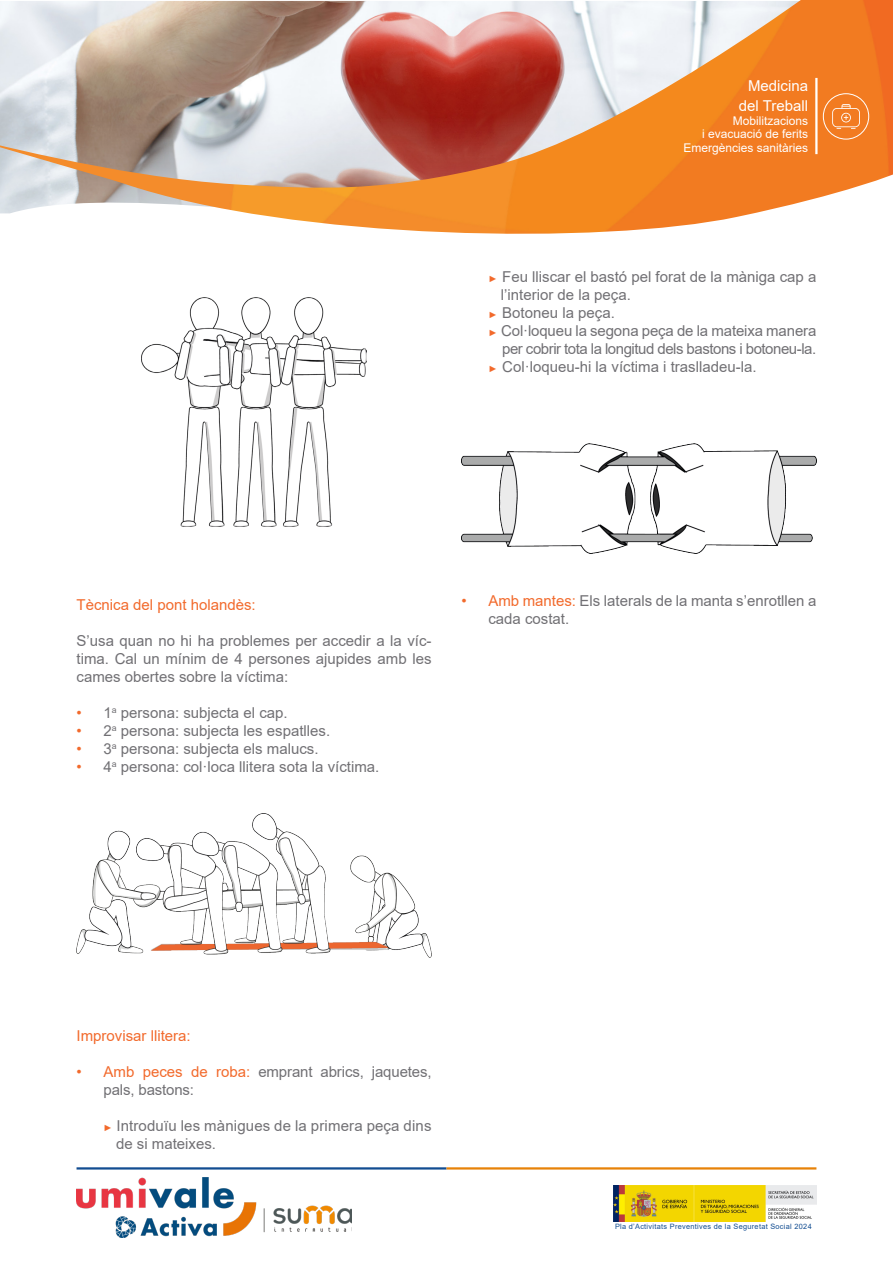
<style>
.page{position:relative;width:893px;height:1263px;background:#fff}
.page>*{position:absolute;margin:0;border:0;box-sizing:border-box;transform-origin:0 0}
.t1{font:15px/18px "Arial";color:#717074}
.t2{font:15px "Arial";letter-spacing:-.03em;color:#717074}
.t3{font:15px "Arial";color:#f26a2c}
.t4{font:15px/19.6px "Arial";color:#fff;text-align:right}
.t5{font:12px/13.6px "Arial";color:#fff;text-align:right}
.t6{font:7.35px "Arial";letter-spacing:.04em;color:#124d91}
.s1{font-size:9px;color:#f26a2c}
.s2{color:#f26a2c}
</style>
<div class="page">
<img style="left:614px;top:1185px;width:202px;height:36px">
<hr style="left:77px;top:1167px;width:369px;height:2px;background:#124d91">
<hr style="left:446px;top:1167px;width:370px;height:2px;background:#e78208">
<img style="left:77px;top:1178px;width:275px;height:59px">
<img style="left:0;top:0;width:893px;height:234px">
<svg style="left:832px;top:104px;width:28px;height:25px"></svg>
<div style="left:823px;top:93px;width:46px;height:47px;border:1px solid #fff;border-radius:50%"></div>
<hr style="left:815px;top:78px;width:2px;height:76px;background:#fff">
<img style="left:77px;top:814px;width:355px;height:143px">
<img style="left:461px;top:443px;width:355px;height:111px">
<img style="left:142px;top:297px;width:224px;height:230px">
<p class="t4" style="left:739px;top:76px;width:71px">Medicina del Treball</p>
<p class="t5" style="left:683px;top:113px;width:126px">Mobilitzacions<br>i evacuació de ferits<br>Emergències sanitàries</p>
<p class="t1" style="left:488px;top:268px;width:330px"><span class="s1">►</span> Feu lliscar el bastó pel forat de la màniga cap a</p>
<p class="t1" style="left:501px;top:286px;width:132px">l’interior de la peça.</p>
<p class="t1" style="left:488px;top:304px;width:128px"><span class="s1">►</span> Botoneu la peça.</p>
<p class="t1" style="left:488px;top:322px;width:329px"><span class="s1">►</span> Col·loqueu la segona peça de la mateixa manera</p>
<p class="t2" style="left:502px;top:338px;width:316px">per cobrir tota la longitud dels bastons i botoneu-la.</p>
<p class="t1" style="left:488px;top:358px;width:270px"><span class="s1">►</span> Col·loqueu-hi la víctima i traslladeu-la.</p>
<p class="t3" style="left:77px;top:595px;width:181px">Tècnica del pont holandès:</p>
<p class="t1" style="left:77px;top:632px;width:357px;text-align:justify">S’usa quan no hi ha problemes per accedir a la víc&shy;tima. Cal un mínim de 4 persones ajupides amb les cames obertes sobre la víctima:</p>
<p class="t1" style="left:77px;top:704px;width:213px"><span class="s2">•</span> 1<sup>a</sup> persona: subjecta el cap.</p>
<p class="t1" style="left:77px;top:722px;width:255px"><span class="s2">•</span> 2<sup>a</sup> persona: subjecta les espatlles.</p>
<p class="t1" style="left:77px;top:740px;width:243px"><span class="s2">•</span> 3<sup>a</sup> persona: subjecta els malucs.</p>
<p class="t1" style="left:77px;top:758px;width:304px"><span class="s2">•</span> 4<sup>a</sup> persona: col·loca llitera sota la víctima.</p>
<p class="t1" style="left:488px;top:592px;width:330px;text-indent:-27px"><span class="s2">• Amb mantes:</span> Els laterals de la manta s’enrotllen a cada costat.</p>
<p class="t3" style="left:77px;top:1025px;width:116px">Improvisar llitera:</p>
<p class="t1" style="left:104px;top:1062px;width:330px;text-indent:-27px"><span class="s2">• Amb peces de roba:</span> emprant abrics, jaquetes, pals, bastons:</p>
<p class="t1" style="left:104px;top:1116px;width:330px"><span class="s1">►</span> Introduïu les mànigues de la primera peça dins</p>
<p class="t1" style="left:116px;top:1134px;width:102px">de si mateixes.</p>
<p class="t6" style="left:615px;top:1221px;width:198px">Pla d’Activitats Preventives de la Seguretat Social 2024</p>
</div>
